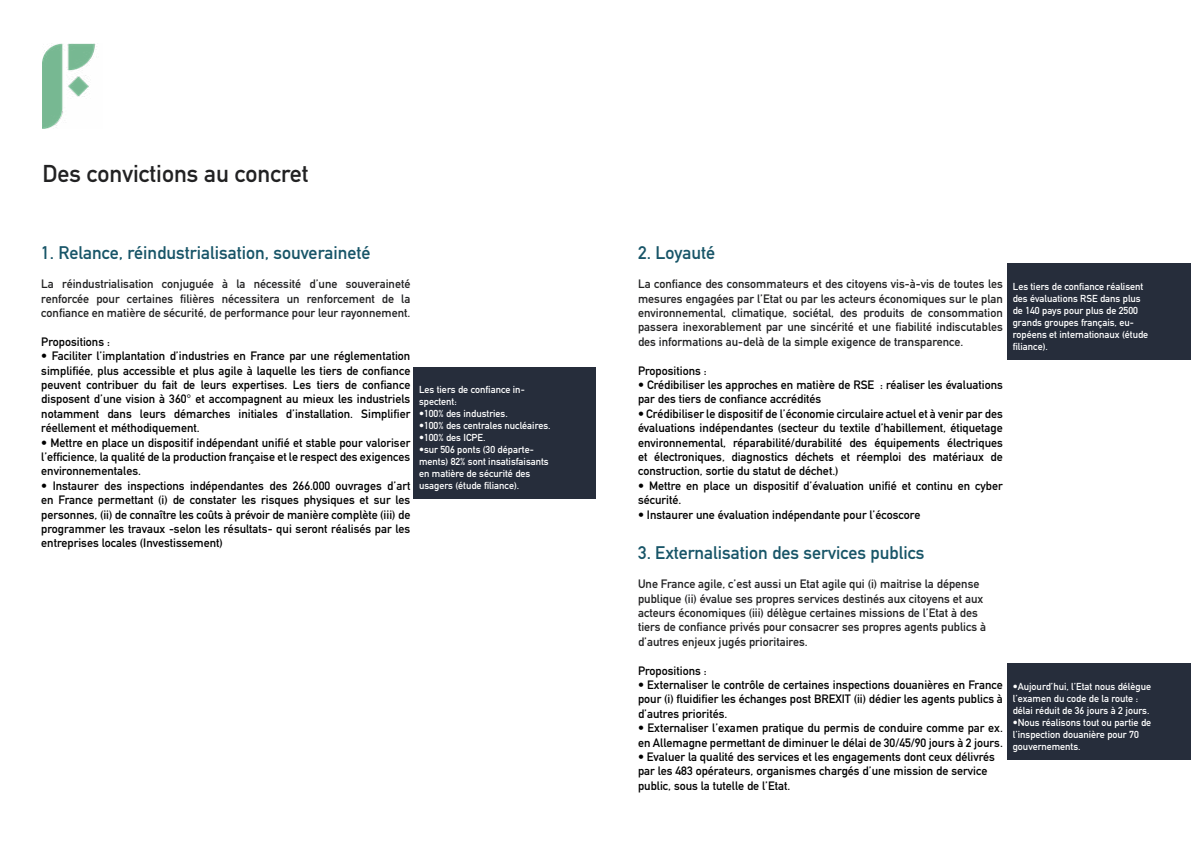
<style>
.page{position:relative;width:1191px;height:842px;background:#fff}
.page>*{position:absolute;margin:0;border:0;box-sizing:border-box;transform-origin:0 0}
.t1{font:24px "DIN Mittelschrift Std";color:#222223}
.t2{font:18px "DIN Mittelschrift Std";color:#185568}
.t3{font:12px/14.4px "DIN Mittelschrift Std";color:#000;text-align:justify}
.t4{font:12px/14.4px "DIN Mittelschrift Std";color:#222223;text-align:justify}
.t5{font:10px/12px "DIN Mittelschrift Std";color:#fff}
</style>
<div class="page">
<img style="left:43px;top:43px;width:53px;height:85px">
<div style="left:413px;top:367px;width:145px;height:131px;background:#262d3b"></div>
<div style="left:558px;top:367px;width:37px;height:132px;background:#262d3b"></div>
<div style="left:1007px;top:264px;width:151px;height:96px;background:#262d3b"></div>
<div style="left:1158px;top:264px;width:33px;height:96px;background:#262d3b"></div>
<div style="left:1007px;top:664px;width:151px;height:96px;background:#262d3b"></div>
<div style="left:1158px;top:664px;width:33px;height:96px;background:#262d3b"></div>
<h1 class="t1" style="left:43px;top:159px;width:268px">Des convictions au concret</h1>
<h2 class="t2" style="left:41px;top:242px;width:330px">1. Relance, réindustrialisation, souveraineté</h2>
<p class="t4" style="left:41px;top:277px;width:370px">La réindustrialisation conjuguée à la nécessité d’une souveraineté renforcée pour certaines filières nécessitera un renforcement de la confiance en matière de sécurité, de performance pour leur rayonnement.</p>
<p class="t3" style="left:41px;top:334px;width:70px">Propositions :</p>
<p class="t3" style="left:41px;top:349px;width:370px">• Faciliter l’implantation d’industries en France par une réglementation simplifiée, plus accessible et plus agile à laquelle les tiers de confiance peuvent contribuer du fait de leurs expertises. Les tiers de confiance disposent d’une vision à 360° et accompagnent au mieux les industriels notamment dans leurs démarches initiales d’installation. Simplifier réellement et méthodiquement.</p>
<p class="t3" style="left:41px;top:435px;width:370px">• Mettre en place un dispositif indépendant unifié et stable pour valoriser l’efficience, la qualité de la production française et le respect des exigences environnementales.</p>
<p class="t3" style="left:41px;top:478px;width:370px">• Instaurer des inspections indépendantes des 266.000 ouvrages d’art en France permettant (i) de constater les risques physiques et sur les personnes, (ii) de connaître les coûts à prévoir de manière complète (iii) de programmer les travaux -selon les résultats- qui seront réalisés par les entreprises locales (Investissement)</p>
<p class="t5" style="left:419px;top:384px;width:107px">Les tiers de confiance in&shy;spectent:</p>
<p class="t5" style="left:419px;top:408px;width:90px">•100% des industries.</p>
<p class="t5" style="left:419px;top:420px;width:133px">•100% des centrales nucléaires.</p>
<p class="t5" style="left:419px;top:432px;width:68px">•100% des ICPE.</p>
<p class="t5" style="left:419px;top:444px;width:131px">•sur 506 ponts (30 départe&shy;ments) 82% sont insatisfaisants en matière de sécurité des usagers (étude filiance).</p>
<h2 class="t2" style="left:638px;top:242px;width:78px">2. Loyauté</h2>
<p class="t4" style="left:638px;top:277px;width:366px">La confiance des consommateurs et des citoyens vis-à-vis de toutes les mesures engagées par l’Etat ou par les acteurs économiques sur le plan environnemental, climatique, sociétal, des produits de consommation passera inexorablement par une sincérité et une fiabilité indiscutables des informations au-delà de la simple exigence de transparence.</p>
<p class="t3" style="left:638px;top:363px;width:70px">Propositions :</p>
<p class="t3" style="left:638px;top:378px;width:366px">• Crédibiliser les approches en matière de RSE : réaliser les évaluations par des tiers de confiance accrédités</p>
<p class="t3" style="left:638px;top:406px;width:366px">• Crédibiliser le dispositif de l’économie circulaire actuel et à venir par des évaluations indépendantes (secteur du textile d’habillement, étiquetage environnemental, réparabilité/durabilité des équipements électriques et électroniques, diagnostics déchets et réemploi des matériaux de construction, sortie du statut de déchet.)</p>
<p class="t3" style="left:638px;top:478px;width:366px">• Mettre en place un dispositif d’évaluation unifié et continu en cyber sécurité.</p>
<p class="t3" style="left:638px;top:507px;width:284px">• Instaurer une évaluation indépendante pour l’écoscore</p>
<h2 class="t2" style="left:638px;top:542px;width:288px">3. Externalisation des services publics</h2>
<p class="t4" style="left:638px;top:577px;width:349px;text-align:left">Une France agile, c’est aussi un Etat agile qui (i) maitrise la dépense publique (ii) évalue ses propres services destinés aux citoyens et aux acteurs économiques (iii) délègue certaines missions de l’Etat à des tiers de confiance privés pour consacrer ses propres agents publics à d’autres enjeux jugés prioritaires.</p>
<p class="t3" style="left:638px;top:663px;width:70px">Propositions :</p>
<p class="t3" style="left:638px;top:678px;width:366px">• Externaliser le contrôle de certaines inspections douanières en France pour (i) fluidifier les échanges post BREXIT (ii) dédier les agents publics à d’autres priorités.</p>
<p class="t3" style="left:638px;top:721px;width:366px">• Externaliser l’examen pratique du permis de conduire comme par ex. en Allemagne permettant de diminuer le délai de 30/45/90 jours à 2 jours.</p>
<p class="t3" style="left:638px;top:750px;width:358px;text-align:left">• Evaluer la qualité des services et les engagements dont ceux délivrés par les 483 opérateurs, organismes chargés d’une mission de service public, sous la tutelle de l’Etat.</p>
<p class="t5" style="left:1012px;top:280px;width:137px">Les tiers de confiance réalisent des évaluations RSE dans plus de 140 pays pour plus de 2500 grands groupes français, eu&shy;ropéens et internationaux (étude filiance).</p>
<p class="t5" style="left:1012px;top:680px;width:140px">•Aujourd’hui, l’Etat nous délègue l’examen du code de la route : délai réduit de 36 jours à 2 jours.</p>
<p class="t5" style="left:1012px;top:716px;width:140px">•Nous réalisons tout ou partie de l’inspection douanière pour 70 gouvernements.</p>
</div>
